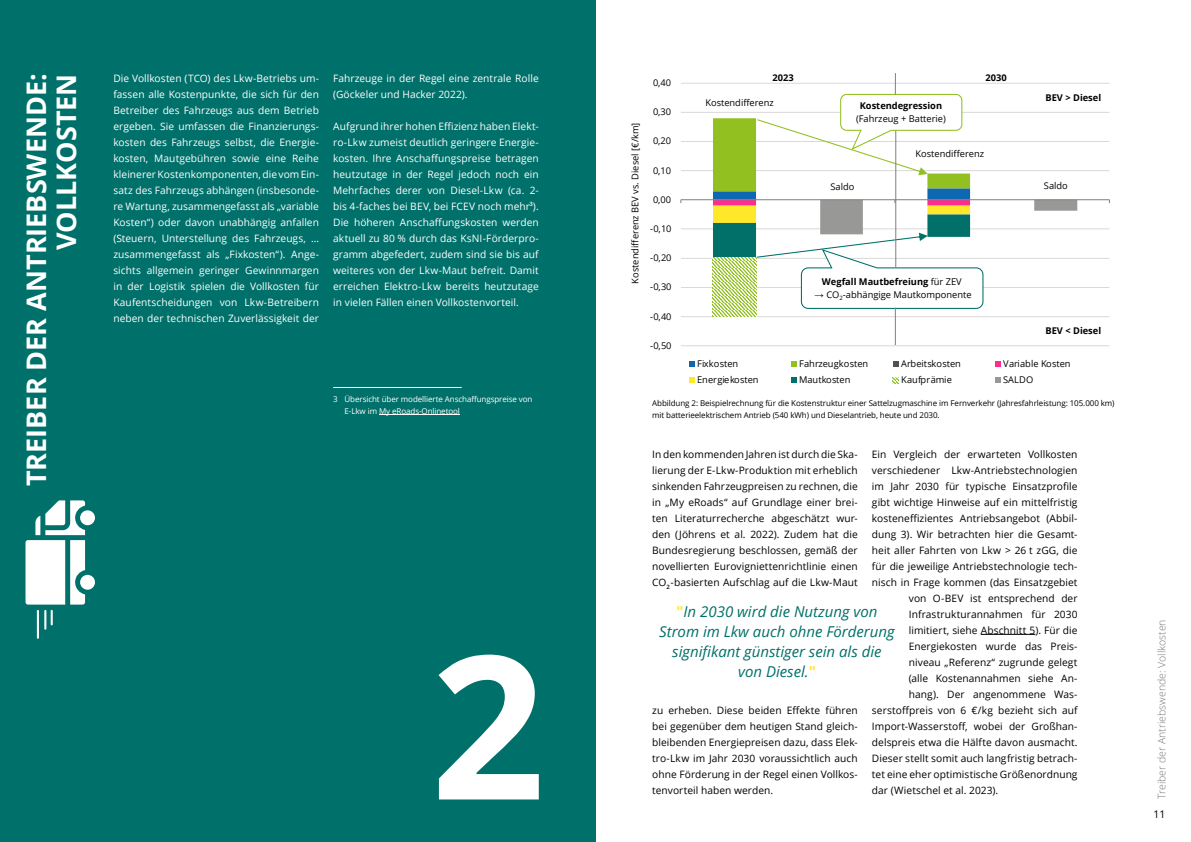
<style>
.page{position:relative;width:1191px;height:842px;background:#fff}
.page>*{position:absolute;margin:0;border:0;box-sizing:border-box;transform-origin:0 0}
.t1{font:700 27px/30px "Open Sans";color:#fff;text-align:right}
.t2{font:italic 15px/20px "Open Sans";color:#00706a;text-align:center}
.t3{font:300 10.5px "Open Sans";color:#7e7b7a}
.t4{font:10.5px "Open Sans";color:#000}
.Fließtext_schwarz{font:10.2px/16px "Open Sans";letter-spacing:.005em;color:#000;text-align:justify}
.Fließtext_weiß{font:10.2px/16px "Open Sans";letter-spacing:.005em;color:#fff;text-align:justify}
.t5{font:9.3px/12.7px "Open Sans";color:#000;text-align:center}
.t6{font:700 9.3px "Open Sans";color:#000}
.t7{font:9.3px "Open Sans";letter-spacing:.02em;color:#000}
.t8{font:8px/12px "Open Sans";letter-spacing:-.01em;color:#000}
.Fließtext_weiß-2{font:8px/12px "Open Sans";letter-spacing:-.01em;color:#fff}
.s1{font-weight:700}
.s2{font-weight:400}
.s3{font-family:"Arial"}
.s4{font-weight:700;font-style:normal;color:#ffea2a}
</style>
<div class="page">
<div style="left:0;top:0;width:595px;height:842px;background:#00706a"></div>
<svg style="left:438px;top:655px;width:101px;height:144px"></svg>
<div style="left:80px;top:575px;width:15px;height:15px;background:#fff;border-radius:50%"></div>
<div style="left:80px;top:510px;width:15px;height:15px;background:#fff;border-radius:50%"></div>
<hr style="left:37px;top:610px;width:2px;height:29px;background:#fff">
<hr style="left:44px;top:610px;width:2px;height:20px;background:#fff">
<svg style="left:26px;top:500px;width:59px;height:125px"></svg>
<hr style="left:333px;top:387px;width:129px;height:1px;background:#fff">
<hr style="left:379px;top:414px;width:81px;height:1px;background:#fff">
<hr style="left:681px;top:345px;width:428px;height:1px;background:#d9d9d9">
<hr style="left:681px;top:316px;width:428px;height:1px;background:#d9d9d9">
<hr style="left:681px;top:287px;width:428px;height:1px;background:#d9d9d9">
<hr style="left:681px;top:258px;width:428px;height:1px;background:#d9d9d9">
<hr style="left:681px;top:229px;width:428px;height:1px;background:#d9d9d9">
<hr style="left:681px;top:170px;width:428px;height:1px;background:#d9d9d9">
<hr style="left:681px;top:141px;width:428px;height:1px;background:#d9d9d9">
<hr style="left:681px;top:112px;width:428px;height:1px;background:#d9d9d9">
<hr style="left:681px;top:83px;width:428px;height:1px;background:#d9d9d9">
<svg style="left:713px;top:309px;width:43px;height:7px"></svg>
<hr style="left:681px;top:199px;width:428px;height:1px;background:#7f7f7f">
<svg style="left:689px;top:361px;width:5px;height:6px"></svg>
<svg style="left:791px;top:361px;width:5px;height:6px"></svg>
<svg style="left:893px;top:361px;width:5px;height:6px"></svg>
<svg style="left:995px;top:361px;width:6px;height:6px"></svg>
<svg style="left:689px;top:377px;width:5px;height:6px"></svg>
<svg style="left:791px;top:377px;width:5px;height:6px"></svg>
<svg style="left:892px;top:377px;width:6px;height:6px"></svg>
<svg style="left:995px;top:377px;width:6px;height:6px"></svg>
<svg style="left:713px;top:73px;width:364px;height:236px"></svg>
<hr style="left:895px;top:130px;width:1px;height:138px;background:#7f7f7f">
<hr style="left:895px;top:308px;width:1px;height:37px;background:#7f7f7f">
<hr style="left:980px;top:634px;width:55px;height:1px;background:#000">
<h1 class="t1" style="left:21px;top:486px;width:414px;rotate:-90deg">TREIBER DER ANTRIEBSWENDE:<br>VOLLKOSTEN</h1>
<p class="Fließtext_weiß" style="left:113px;top:70px;width:207px">Die Vollkosten (TCO) des Lkw-Betriebs um&shy;fassen alle Kostenpunkte, die sich für den Betreiber des Fahrzeugs aus dem Betrieb ergeben. Sie umfassen die Finanzierungs&shy;kosten des Fahrzeugs selbst, die Energie&shy;kosten, Mautgebühren sowie eine Reihe kleinerer Kostenkomponenten, die vom Ein&shy;satz des Fahrzeugs abhängen (insbesonde&shy;re Wartung, zusammengefasst als „variable Kosten“) oder davon unabhängig anfallen (Steuern, Unterstellung des Fahrzeugs, … zusammengefasst als „Fixkosten“). Ange&shy;sichts allgemein geringer Gewinnmargen in der Logistik spielen die Vollkosten für Kaufentscheidungen von Lkw-Betreibern neben der technischen Zuverlässigkeit der</p>
<p class="Fließtext_weiß" style="left:333px;top:70px;width:207px">Fahrzeuge in der Regel eine zentrale Rolle (Göckeler und Hacker 2022).</p>
<p class="Fließtext_weiß" style="left:333px;top:118px;width:207px">Aufgrund ihrer hohen Effizienz haben Elekt&shy;ro-Lkw zumeist deutlich geringere Energie&shy;kosten. Ihre Anschaffungspreise betragen heutzutage in der Regel jedoch noch ein Mehrfaches derer von Diesel-Lkw (ca. 2- bis 4-faches bei BEV, bei FCEV noch mehr<sup>3</sup>).<br>Die höheren Anschaffungskosten werden aktuell zu 80 % durch das KsNI-Förderpro&shy;gramm abgefedert, zudem sind sie bis auf weiteres von der Lkw-Maut befreit. Damit erreichen Elektro-Lkw bereits heutzutage in vielen Fällen einen Vollkostenvorteil.</p>
<p class="Fließtext_weiß-2" style="left:344px;top:393px;width:189px;text-indent:-11px">3 Übersicht über modellierte Anschaffungspreise von<br>E-Lkw im My eRoads-Onlinetool</p>
<p class="t5" style="left:628px;top:284px;width:163px;rotate:-90deg">Kostendifferenz BEV vs. Diesel [€/km]</p>
<p class="t5" style="left:653px;top:76px;width:19px">0,40</p>
<p class="t5" style="left:653px;top:105px;width:19px">0,30</p>
<p class="t5" style="left:653px;top:134px;width:19px">0,20</p>
<p class="t5" style="left:653px;top:164px;width:19px">0,10</p>
<p class="t5" style="left:653px;top:193px;width:19px">0,00</p>
<p class="t5" style="left:650px;top:222px;width:23px">-0,10</p>
<p class="t5" style="left:650px;top:251px;width:23px">-0,20</p>
<p class="t5" style="left:650px;top:280px;width:23px">-0,30</p>
<p class="t5" style="left:650px;top:310px;width:23px">-0,40</p>
<p class="t5" style="left:650px;top:339px;width:23px">-0,50</p>
<p class="t6" style="left:772px;top:71px;width:23px">2023</p>
<p class="t6" style="left:985px;top:71px;width:23px">2030</p>
<p class="t5" style="left:705px;top:96px;width:70px">Kostendifferenz</p>
<p class="t5" style="left:856px;top:99px;width:91px"><span class="s1">Kostendegression </span>(Fahrzeug + Batterie)</p>
<p class="t5" style="left:830px;top:180px;width:25px">Saldo</p>
<p class="t5" style="left:915px;top:147px;width:70px">Kostendifferenz</p>
<p class="t6" style="left:822px;top:275px;width:141px">Wegfall Mautbefreiung <span class="s2">für ZEV</span></p>
<p class="t5" style="left:814px;top:288px;width:158px"><span class="s3">→</span> CO<sub>2</sub>-abhängige Mautkomponente</p>
<p class="t6" style="left:1045px;top:91px;width:57px">BEV &gt; Diesel</p>
<p class="t5" style="left:1044px;top:179px;width:25px">Saldo</p>
<p class="t6" style="left:1045px;top:324px;width:57px">BEV &lt; Diesel</p>
<p class="t5" style="left:697px;top:357px;width:43px">Fixkosten</p>
<p class="t5" style="left:799px;top:357px;width:71px">Fahrzeugkosten</p>
<p class="t5" style="left:901px;top:357px;width:61px">Arbeitskosten</p>
<p class="t5" style="left:1003px;top:357px;width:69px">Variable Kosten</p>
<p class="t5" style="left:697px;top:373px;width:63px">Energiekosten</p>
<p class="t5" style="left:799px;top:373px;width:53px">Mautkosten</p>
<p class="t7" style="left:901px;top:374px;width:52px">Kaufprämie</p>
<p class="t5" style="left:1003px;top:373px;width:32px">SALDO</p>
<p class="t8" style="left:652px;top:396px;width:464px">Abbildung 2: Beispielrechnung für die Kostenstruktur einer Sattelzugmaschine im Fernverkehr (Jahresfahrleistung: 105.000 km) mit batterieelektrischem Antrieb (540 kWh) und Dieselantrieb, heute und 2030.</p>
<p class="Fließtext_schwarz" style="left:652px;top:446px;width:207px">In den kommenden Jahren ist durch die Ska&shy;lierung der E-Lkw-Produktion mit erheblich sinkenden Fahrzeugpreisen zu rechnen, die in „My eRoads“ auf Grundlage einer brei&shy;ten Literaturrecherche abgeschätzt wur&shy;den (Jöhrens et al. 2022). Zudem hat die Bundesregierung beschlossen, gemäß der novellierten Eurovigniettenrichtlinie einen CO<sub>2</sub>-basierten Aufschlag auf die Lkw-Maut</p>
<p class="Fließtext_schwarz" style="left:872px;top:446px;width:207px">Ein Vergleich der erwarteten Vollkosten</p>
<p class="Fließtext_schwarz" style="left:872px;top:462px;width:207px">verschiedener Lkw-Antriebstechnologien</p>
<p class="Fließtext_schwarz" style="left:872px;top:478px;width:207px">im Jahr 2030 für typische Einsatzprofile</p>
<p class="Fließtext_schwarz" style="left:872px;top:494px;width:207px">gibt wichtige Hinweise auf ein mittelfristig</p>
<p class="Fließtext_schwarz" style="left:872px;top:510px;width:207px">kosteneffizientes Antriebsangebot (Abbil-</p>
<p class="Fließtext_schwarz" style="left:872px;top:526px;width:207px">dung 3). Wir betrachten hier die Gesamt-</p>
<p class="Fließtext_schwarz" style="left:872px;top:542px;width:207px">heit aller Fahrten von Lkw &gt; 26 t zGG, die</p>
<p class="Fließtext_schwarz" style="left:872px;top:558px;width:207px">für die jeweilige Antriebstechnologie tech-</p>
<p class="Fließtext_schwarz" style="left:872px;top:574px;width:207px">nisch in Frage kommen (das Einsatzgebiet</p>
<p class="Fließtext_schwarz" style="left:909px;top:590px;width:170px">von O-BEV ist entsprechend der</p>
<p class="Fließtext_schwarz" style="left:909px;top:606px;width:170px">Infrastrukturannahmen für 2030</p>
<p class="Fließtext_schwarz" style="left:909px;top:622px;width:170px">limitiert, siehe Abschnitt 5). Für die</p>
<p class="Fließtext_schwarz" style="left:909px;top:638px;width:170px">Energiekosten wurde das Preis-</p>
<p class="Fließtext_schwarz" style="left:909px;top:654px;width:170px">niveau „Referenz“ zugrunde gelegt</p>
<p class="Fließtext_schwarz" style="left:909px;top:670px;width:170px">(alle Kostenannahmen siehe An-</p>
<p class="Fließtext_schwarz" style="left:909px;top:686px;width:170px">hang). Der angenommene Was-</p>
<p class="Fließtext_schwarz" style="left:872px;top:702px;width:207px">serstoffpreis von 6 €/kg bezieht sich auf</p>
<p class="Fließtext_schwarz" style="left:872px;top:718px;width:207px">Import-Wasserstoff, wobei der Großhan-</p>
<p class="Fließtext_schwarz" style="left:872px;top:734px;width:207px">delspreis etwa die Hälfte davon ausmacht.</p>
<p class="Fließtext_schwarz" style="left:872px;top:750px;width:207px">Dieser stellt somit auch langfristig betrach-</p>
<p class="Fließtext_schwarz" style="left:872px;top:766px;width:207px">tet eine eher optimistische Größenordnung</p>
<p class="Fließtext_schwarz" style="left:872px;top:782px;width:128px">dar (Wietschel et al. 2023).</p>
<p class="t2" style="left:659px;top:601px;width:237px"><span class="s4">"</span>In 2030 wird die Nutzung von<br>Strom im Lkw auch ohne Förderung signifikant günstiger sein als die von Diesel.<span class="s4">"</span></p>
<p class="Fließtext_schwarz" style="left:652px;top:702px;width:207px">zu erheben. Diese beiden Effekte führen bei gegenüber dem heutigen Stand gleich&shy;bleibenden Energiepreisen dazu, dass Elek&shy;tro-Lkw im Jahr 2030 voraussichtlich auch ohne Förderung in der Regel einen Vollkos&shy;tenvorteil haben werden.</p>
<p class="t3" style="left:1154px;top:799px;width:182px;rotate:-90deg">Treiber der Antriebswende: Vollkosten</p>
<p class="t4" style="left:1153px;top:807px;width:14px">11</p>
</div>
